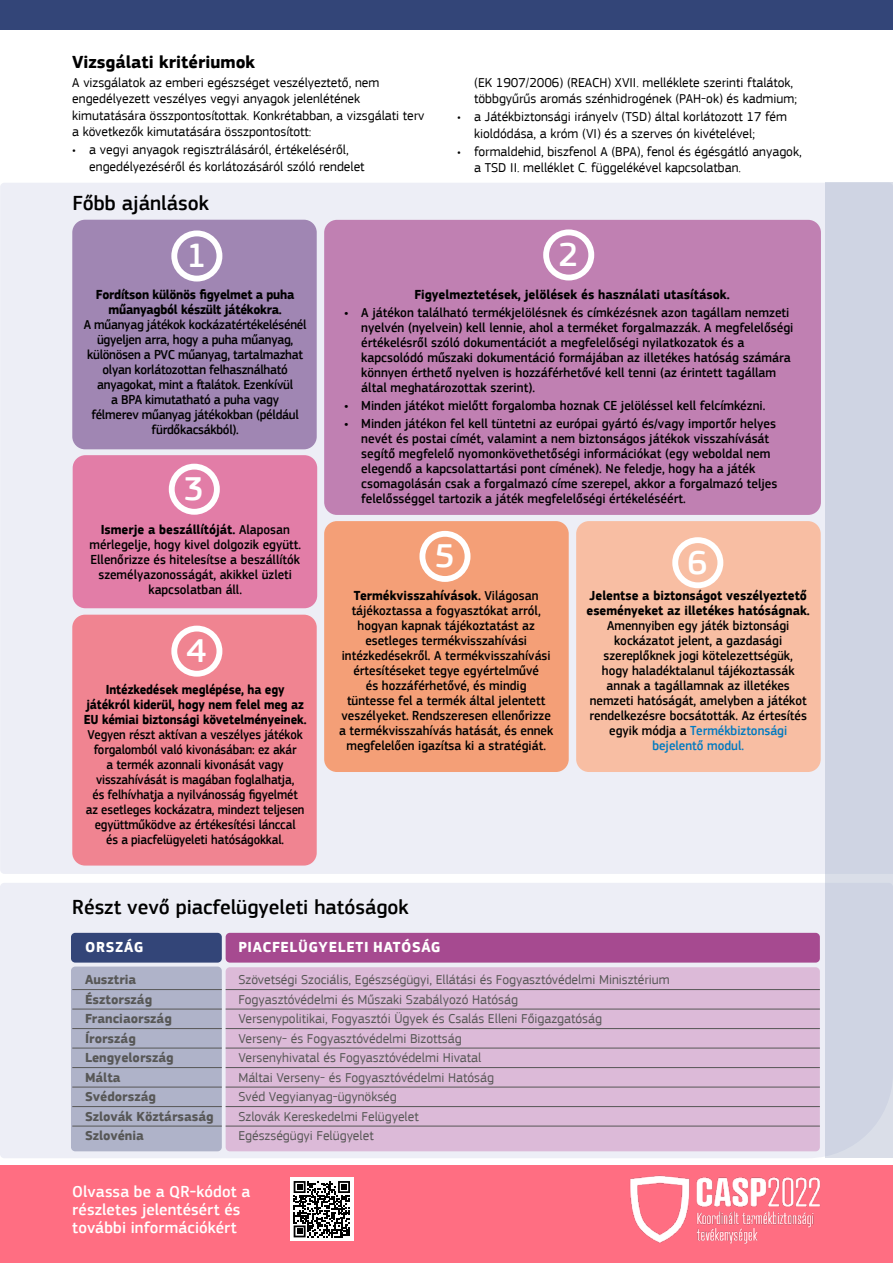
<style>
.page{position:relative;width:893px;height:1263px;background:#fff}
.page>*{position:absolute;margin:0;border:0;box-sizing:border-box;transform-origin:0 0}
.t1{font:500 34.65px "EC Square Sans Pro";color:#fff}
.t2{font:500 21px "EC Square Sans Pro";color:#000}
.t3{font:700 18px "EC Square Sans Pro";color:#000}
.t4{font:500 16.5px/18px "EC Square Sans Pro";letter-spacing:.005em;color:#fff}
.t5{font:700 15px "EC Square Sans Pro";letter-spacing:.04em;color:#fff}
.t6{font:500 13.5px/15px "EC Square Sans Pro";color:#000}
.t7{font:500 13.5px/15px "EC Square Sans Pro";color:#000;text-align:center;scale:.95 1}
.t8{font:13.5px/16.5px "EC Square Sans Pro";color:#000}
.t9{font:13.5px/19.5px "EC Square Sans Pro";color:#575756}
.t10{font:500 13.5px/15px "EC Square Sans Pro";color:#000;text-align:center;scale:.92 1}
.t11{font:500 13.5px/15px "EC Square Sans Pro";letter-spacing:-.02em;color:#000;text-align:center;scale:.95 1}
.t12{font:700 13.5px/15px "EC Square Sans Pro";letter-spacing:-.01em;color:#000;text-align:center;scale:.95 1}
.t13{font:700 13.5px/15px "EC Square Sans Pro";letter-spacing:-.01em;color:#000;text-align:center;scale:.92 1}
.t14{font:700 13.5px/19.5px "EC Square Sans Pro";color:#575756}
.t15{font:700 13.5px "EC Square Sans Pro";letter-spacing:-.01em;color:#000;scale:.96 1}
.s1{font-weight:700}
.s2{color:#007ac0}
</style>
<div class="page">
<div style="left:0;top:1165px;width:893px;height:98px;background:#ff6e82"></div>
<div style="left:0;top:0;width:893px;height:30px;background:#334578"></div>
<div style="left:0;top:883px;width:825px;height:275px;background:#edeef6"></div>
<div style="left:290px;top:1177px;width:63px;height:64px;background:#fff"></div>
<svg style="left:294px;top:1181px;width:56px;height:56px"></svg>
<img style="left:630px;top:1175px;width:191px;height:69px">
<div style="left:0;top:183px;width:825px;height:691px;background:#edeef6"></div>
<div style="left:825px;top:183px;width:68px;height:975px;background:#cfd4e3"></div>
<div style="left:71px;top:966px;width:151px;height:185px;background:#afb3c9;border-radius:4px"></div>
<div style="left:71px;top:933px;width:151px;height:29px;background:#334578;border-radius:4px"></div>
<div style="left:226px;top:933px;width:594px;height:29px;background:#a64a90;border-radius:4px"></div>
<div style="left:226px;top:967px;width:594px;height:184px;background:#dcbad8;border-radius:4px"></div>
<hr style="left:72px;top:989px;width:150px;height:1px;background:#575756">
<hr style="left:72px;top:1009px;width:150px;height:1px;background:#575756">
<hr style="left:72px;top:1028px;width:150px;height:1px;background:#575756">
<hr style="left:72px;top:1048px;width:150px;height:1px;background:#575756">
<hr style="left:72px;top:1067px;width:150px;height:1px;background:#575756">
<hr style="left:72px;top:1087px;width:150px;height:1px;background:#575756">
<hr style="left:72px;top:1106px;width:150px;height:1px;background:#575756">
<hr style="left:72px;top:1126px;width:150px;height:1px;background:#575756">
<hr style="left:226px;top:989px;width:594px;height:1px;background:#575756">
<hr style="left:226px;top:1009px;width:594px;height:1px;background:#575756">
<hr style="left:226px;top:1028px;width:594px;height:1px;background:#575756">
<hr style="left:226px;top:1048px;width:594px;height:1px;background:#575756">
<hr style="left:226px;top:1067px;width:594px;height:1px;background:#575756">
<hr style="left:226px;top:1087px;width:594px;height:1px;background:#575756">
<hr style="left:226px;top:1106px;width:594px;height:1px;background:#575756">
<hr style="left:226px;top:1126px;width:594px;height:1px;background:#575756">
<div style="left:72px;top:220px;width:245px;height:229px;background:#a086b3;border-radius:13px"></div>
<div style="left:171px;top:230px;width:51px;height:51px;border:6px solid #fff;border-radius:50%"></div>
<div style="left:72px;top:615px;width:245px;height:250px;background:#f08491;border-radius:13px"></div>
<div style="left:171px;top:626px;width:51px;height:51px;border:6px solid #fff;border-radius:50%"></div>
<div style="left:324px;top:220px;width:497px;height:295px;background:#c080b2;border-radius:13px"></div>
<div style="left:543px;top:229px;width:51px;height:51px;border:6px solid #fff;border-radius:50%"></div>
<div style="left:324px;top:521px;width:245px;height:251px;background:#f49f77;border-radius:13px"></div>
<div style="left:419px;top:531px;width:51px;height:51px;border:6px solid #fff;border-radius:50%"></div>
<div style="left:73px;top:455px;width:244px;height:153px;background:#e27da7;border-radius:13px"></div>
<div style="left:169px;top:464px;width:51px;height:51px;border:6px solid #fff;border-radius:50%"></div>
<div style="left:576px;top:521px;width:245px;height:251px;background:#f8bea3;border-radius:13px"></div>
<div style="left:672px;top:537px;width:51px;height:51px;border:6px solid #fff;border-radius:50%"></div>
<h3 class="t3" style="left:72px;top:51px;width:184px">Vizsgálati kritériumok</h3>
<p class="t8" style="left:72px;top:74px;width:354px">A vizsgálatok az emberi egészséget veszélyeztető, nem engedélyezett veszélyes vegyi anyagok jelenlétének kimutatására összpontosítottak. Konkrétabban, a vizsgálati terv a következők kimutatására összpontosított:</p>
<p class="t8" style="left:89px;top:142px;width:277px;text-indent:-17px">• a vegyi anyagok regisztrálásáról, értékeléséről, engedélyezéséről és korlátozásáról szóló rendelet</p>
<h2 class="t2" style="left:72px;top:191px;width:138px">Főbb ajánlások</h2>
<h1 class="t1" style="left:187px;top:235px;width:21px">1</h1>
<p class="t8" style="left:474px;top:74px;width:324px">(EK 1907/2006) (REACH) XVII. melléklete szerinti ftalátok, többgyűrűs aromás szénhidrogének (PAH-ok) és kadmium;</p>
<p class="t8" style="left:474px;top:109px;width:315px;text-indent:-17px">• a Játékbiztonsági irányelv (TSD) által korlátozott 17 fém kioldódása, a króm (VI) és a szerves ón kivételével;</p>
<p class="t8" style="left:474px;top:143px;width:329px;text-indent:-17px">• formaldehid, biszfenol A (BPA), fenol és égésgátló anyagok, a TSD II. melléklet C. függelékével kapcsolatban.</p>
<h1 class="t1" style="left:558px;top:234px;width:21px">2</h1>
<p class="t12" style="left:96px;top:288px;width:210px">Fordítson különös figyelmet a puha műanyagból készült játékokra.</p>
<p class="t11" style="left:84px;top:318px;width:236px">A műanyag játékok kockázatértékelésénél ügyeljen arra, hogy a puha műanyag, különösen a PVC műanyag, tartalmazhat olyan korlátozottan felhasználható anyagokat, mint a ftalátok. Ezenkívül<br>a BPA kimutatható a puha vagy<br>félmerev műanyag játékokban (például fürdőkacsákból).</p>
<h1 class="t1" style="left:184px;top:468px;width:21px">3</h1>
<p class="t7" style="left:90px;top:522px;width:224px"><span class="s1">Ismerje a beszállítóját.</span> Alaposan mérlegelje, hogy kivel dolgozik együtt.<br>Ellenőrizze és hitelesítse a beszállítók személyazonosságát, akikkel üzleti kapcsolatban áll.</p>
<h1 class="t1" style="left:187px;top:630px;width:21px">4</h1>
<p class="t13" style="left:84px;top:683px;width:244px">Intézkedések meglépése, ha egy játékról kiderül, hogy nem felel meg az<br>EU kémiai biztonsági követelményeinek.</p>
<p class="t10" style="left:86px;top:727px;width:239px">Vegyen részt aktívan a veszélyes játékok forgalomból való kivonásában: ez akár<br>a termék azonnali kivonását vagy visszahívását is magában foglalhatja,<br>és felhívhatja a nyilvánosság figyelmét az esetleges kockázatra, mindezt teljesen együttműködve az értékesítési lánccal<br>és a piacfelügyeleti hatóságokkal.</p>
<p class="t15" style="left:414px;top:286px;width:330px">Figyelmeztetések, jelölések és használati utasítások.</p>
<p class="t6" style="left:361px;top:305px;width:434px;text-indent:-17px">• A játékon található termékjelölésnek és címkézésnek azon tagállam nemzeti nyelvén (nyelvein) kell lennie, ahol a terméket forgalmazzák. A megfelelőségi értékelésről szóló dokumentációt a megfelelőségi nyilatkozatok és a kapcsolódó műszaki dokumentáció formájában az illetékes hatóság számára könnyen érthető nyelven is hozzáférhetővé kell tenni (az érintett tagállam által meghatározottak szerint).</p>
<p class="t6" style="left:344px;top:398px;width:423px">• Minden játékot mielőtt forgalomba hoznak CE jelöléssel kell felcímkézni.</p>
<p class="t6" style="left:361px;top:416px;width:418px;text-indent:-17px">• Minden játékon fel kell tüntetni az európai gyártó és/vagy importőr helyes nevét és postai címét, valamint a nem biztonságos játékok visszahívását segítő megfelelő nyomonkövethetőségi információkat (egy weboldal nem elegendő a kapcsolattartási pont címének). Ne feledje, hogy ha a játék csomagolásán csak a forgalmazó címe szerepel, akkor a forgalmazó teljes felelősséggel tartozik a játék megfelelőségi értékeléséért.</p>
<h1 class="t1" style="left:435px;top:536px;width:21px">5</h1>
<p class="t7" style="left:339px;top:588px;width:227px"><span class="s1">Termékvisszahívások.</span> Világosan tájékoztassa a fogyasztókat arról, hogyan kapnak tájékoztatást az esetleges termékvisszahívási intézkedésekről. A termékvisszahívási értesítéseket tegye egyértelművé<br>és hozzáférhetővé, és mindig<br>tüntesse fel a termék által jelentett veszélyeket. Rendszeresen ellenőrizze a termékvisszahívás hatását, és ennek megfelelően igazítsa ki a stratégiát.</p>
<h1 class="t1" style="left:687px;top:542px;width:21px">6</h1>
<p class="t12" style="left:586px;top:588px;width:237px;text-align:left">Jelentse a biztonságot veszélyeztető eseményeket az illetékes hatóságnak.</p>
<p class="t7" style="left:589px;top:618px;width:230px">Amennyiben egy játék biztonsági kockázatot jelent, a gazdasági szereplőknek jogi kötelezettségük, hogy haladéktalanul tájékoztassák annak a tagállamnak az illetékes nemzeti hatóságát, amelyben a játékot rendelkezésre bocsátották. Az értesítés egyik módja a <span class="s2">Termékbiztonsági bejelentő modul.</span></p>
<h2 class="t2" style="left:72px;top:895px;width:338px">Részt vevő piacfelügyeleti hatóságok</h2>
<p class="t5" style="left:85px;top:938px;width:60px">ORSZÁG</p>
<p class="t5" style="left:238px;top:938px;width:204px">PIACFELÜGYELETI HATÓSÁG</p>
<p class="t14" style="left:85px;top:970px;width:130px">Ausztria<br>Észtország<br>Franciaország<br>Írország<br>Lengyelország<br>Málta<br>Svédország<br>Szlovák Köztársaság<br>Szlovénia</p>
<p class="t9" style="left:238px;top:970px;width:433px">Szövetségi Szociális, Egészségügyi, Ellátási és Fogyasztóvédelmi Minisztérium Fogyasztóvédelmi és Műszaki Szabályozó Hatóság<br>Versenypolitikai, Fogyasztói Ügyek és Csalás Elleni Főigazgatóság<br>Verseny- és Fogyasztóvédelmi Bizottság<br>Versenyhivatal és Fogyasztóvédelmi Hivatal<br>Máltai Verseny- és Fogyasztóvédelmi Hatóság<br>Svéd Vegyianyag-ügynökség<br>Szlovák Kereskedelmi Felügyelet<br>Egészségügyi Felügyelet</p>
<p class="t4" style="left:72px;top:1182px;width:179px">Olvassa be a QR-kódot a részletes jelentésért és további információkért</p>
</div>
